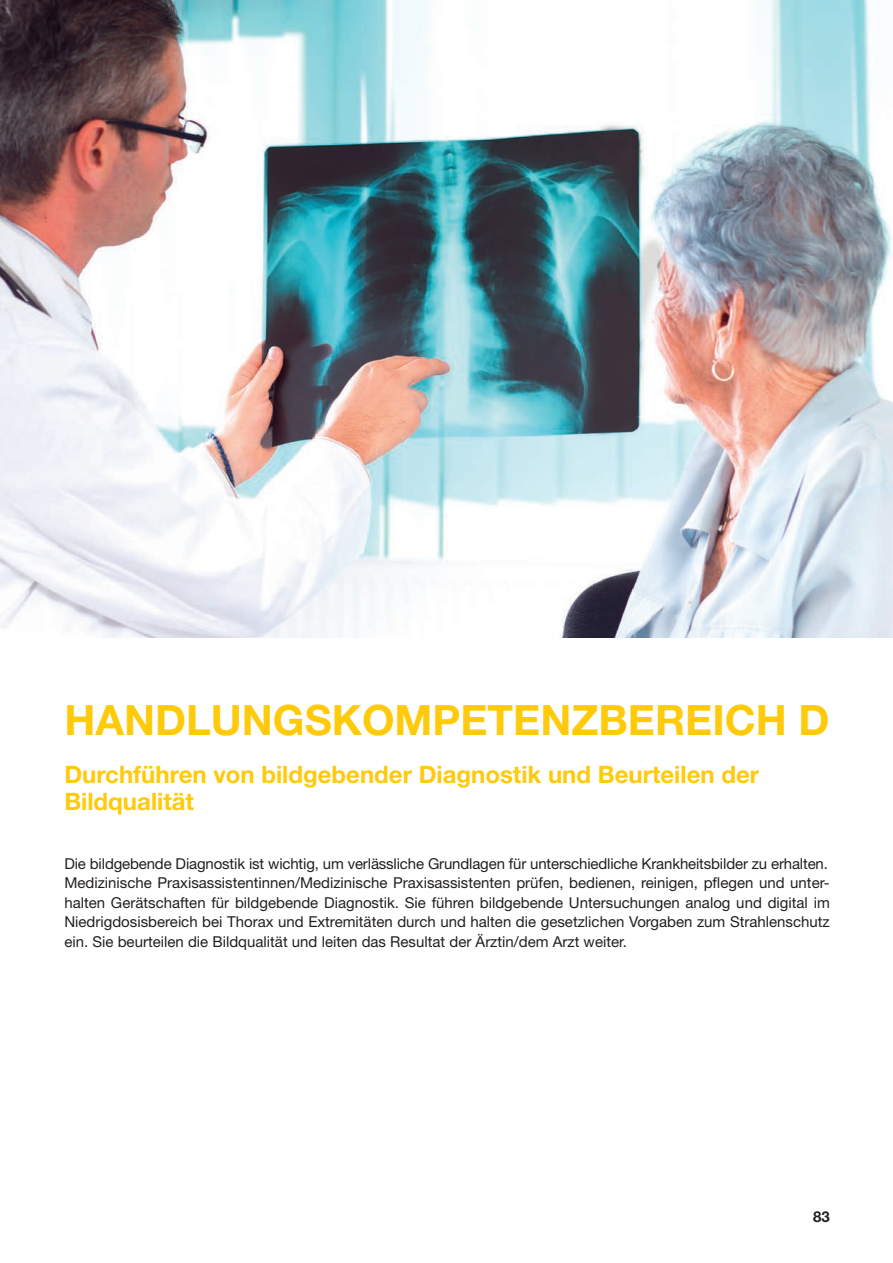
<style>
.page{position:relative;width:893px;height:1263px;background:#fff}
.page>*{position:absolute;margin:0;border:0;box-sizing:border-box;transform-origin:0 0}
.t1{font:700 41.85px "Helvetica Neue";color:#feca0a}
.t2{font:700 24px/27px "Helvetica Neue";color:#feca0a}
.t3{font:15px/19.5px "Helvetica Neue";color:#231f20}
.t4{font:700 15px "Helvetica Neue";color:#231f20}
</style>
<div class="page">
<img style="left:0;top:0;width:893px;height:637px">
<h1 class="t1" style="left:64px;top:694px;width:766px">HANDLUNGSKOMPETENZBEREICH D</h1>
<h2 class="t2" style="left:64px;top:761px;width:696px">Durchführen von bildgebender Diagnostik und Beurteilen der<br>Bildqualität</h2>
<p class="t3" style="left:64px;top:853px;width:767px">Die bildgebende Diagnostik ist wichtig, um verlässliche Grundlagen für unterschiedliche Krankheitsbilder zu erhalten.<br>Medizinische Praxisassistentinnen/Medizinische Praxisassistenten prüfen, bedienen, reinigen, pflegen und unter&shy;halten Gerätschaften für bildgebende Diagnostik. Sie führen bildgebende Untersuchungen analog und digital im Niedrigdosisbereich bei Thorax und Extremitäten durch und halten die gesetzlichen Vorgaben zum Strahlenschutz ein. Sie beurteilen die Bildqualität und leiten das Resultat der Ärztin/dem Arzt weiter.</p>
<p class="t4" style="left:813px;top:1207px;width:18px">83</p>
</div>
